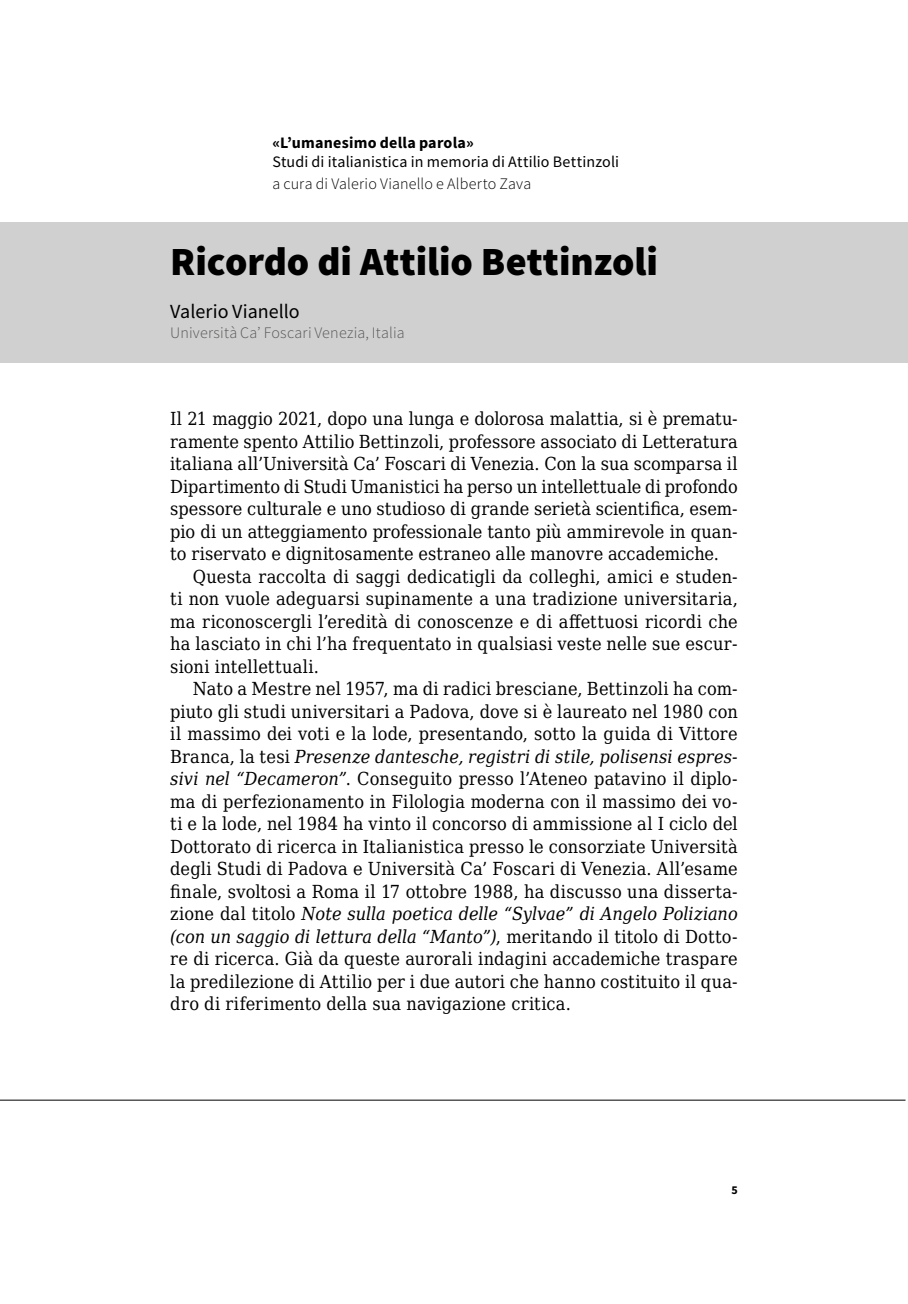
<style>
.page{position:relative;width:908px;height:1304px;background:#fff}
.page>*{position:absolute;margin:0;border:0;box-sizing:border-box;transform-origin:0 0}
.t1{font:900 40px "Source Sans Pro";color:#000}
.t2{font:20px "Source Sans Pro";color:#000}
.t3{font:18px/22.4px "DejaVu Serif Condensed";letter-spacing:.01em;color:#000;text-align:justify}
.t4{font:16px "Source Sans Pro";letter-spacing:.01em;color:#000}
.t5{font:300 16px "Source Sans Pro";letter-spacing:.01em;color:#000}
.t6{font:300 16px "Source Sans Pro";letter-spacing:.01em;color:#575756}
.t7{font:700 16px "Source Sans Pro";letter-spacing:.015em;color:#000}
.t8{font:700 12px "Source Sans Pro";color:#000}
.s1{font-style:italic}
</style>
<div class="page">
<hr style="left:0;top:1100px;width:905px;height:1px;background:#000">
<div style="left:0;top:223px;width:907px;height:140px;background:#d0d0d0"></div>
<p class="t7" style="left:272px;top:132px;width:203px">«L’umanesimo della parola»</p>
<p class="t4" style="left:272px;top:152px;width:348px">Studi di italianistica in memoria di Attilio Bettinzoli</p>
<p class="t5" style="left:272px;top:174px;width:260px">a cura di Valerio Vianello e Alberto Zava</p>
<h1 class="t1" style="left:170px;top:234px;width:489px">Ricordo di Attilio Bettinzoli</h1>
<p class="t2" style="left:170px;top:299px;width:131px">Valerio Vianello</p>
<p class="t6" style="left:170px;top:323px;width:236px">Università Ca’ Foscari Venezia, Italia</p>
<p class="t3" style="left:170px;top:407px;width:568px">Il 21 maggio 2021, dopo una lunga e dolorosa malattia, si è prematu&shy;ramente spento Attilio Bettinzoli, professore associato di Letteratura italiana all’Università Ca’ Foscari di Venezia. Con la sua scomparsa il Dipartimento di Studi Umanistici ha perso un intellettuale di profondo spessore culturale e uno studioso di grande serietà scientifica, esem&shy;pio di un atteggiamento professionale tanto più ammirevole in quan&shy;to riservato e dignitosamente estraneo alle manovre accademiche.</p>
<p class="t3" style="left:170px;top:565px;width:568px;text-indent:23px">Questa raccolta di saggi dedicatigli da colleghi, amici e studen&shy;ti non vuole adeguarsi supinamente a una tradizione universitaria, ma riconoscergli l’eredità di conoscenze e di affettuosi ricordi che ha lasciato in chi l’ha frequentato in qualsiasi veste nelle sue escur&shy;sioni intellettuali.</p>
<p class="t3" style="left:170px;top:677px;width:568px;text-indent:23px">Nato a Mestre nel 1957, ma di radici bresciane, Bettinzoli ha com&shy;piuto gli studi universitari a Padova, dove si è laureato nel 1980 con il massimo dei voti e la lode, presentando, sotto la guida di Vittore Branca, la tesi <span class="s1">Presenze dantesche, registri di stile, polisensi espres&shy;sivi nel “Decameron”</span>. Conseguito presso l’Ateneo patavino il diplo&shy;ma di perfezionamento in Filologia moderna con il massimo dei vo&shy;ti e la lode, nel 1984 ha vinto il concorso di ammissione al I ciclo del Dottorato di ricerca in Italianistica presso le consorziate Università degli Studi di Padova e Università Ca’ Foscari di Venezia. All’esame finale, svoltosi a Roma il 17 ottobre 1988, ha discusso una disserta&shy;zione dal titolo <span class="s1">Note sulla poetica delle “Sylvae” di Angelo Poliziano (con un saggio di lettura della “Manto”)</span>, meritando il titolo di Dotto&shy;re di ricerca. Già da queste aurorali indagini accademiche traspare la predilezione di Attilio per i due autori che hanno costituito il qua&shy;dro di riferimento della sua navigazione critica.</p>
<p class="t8" style="left:731px;top:1182px;width:8px">5</p>
</div>
